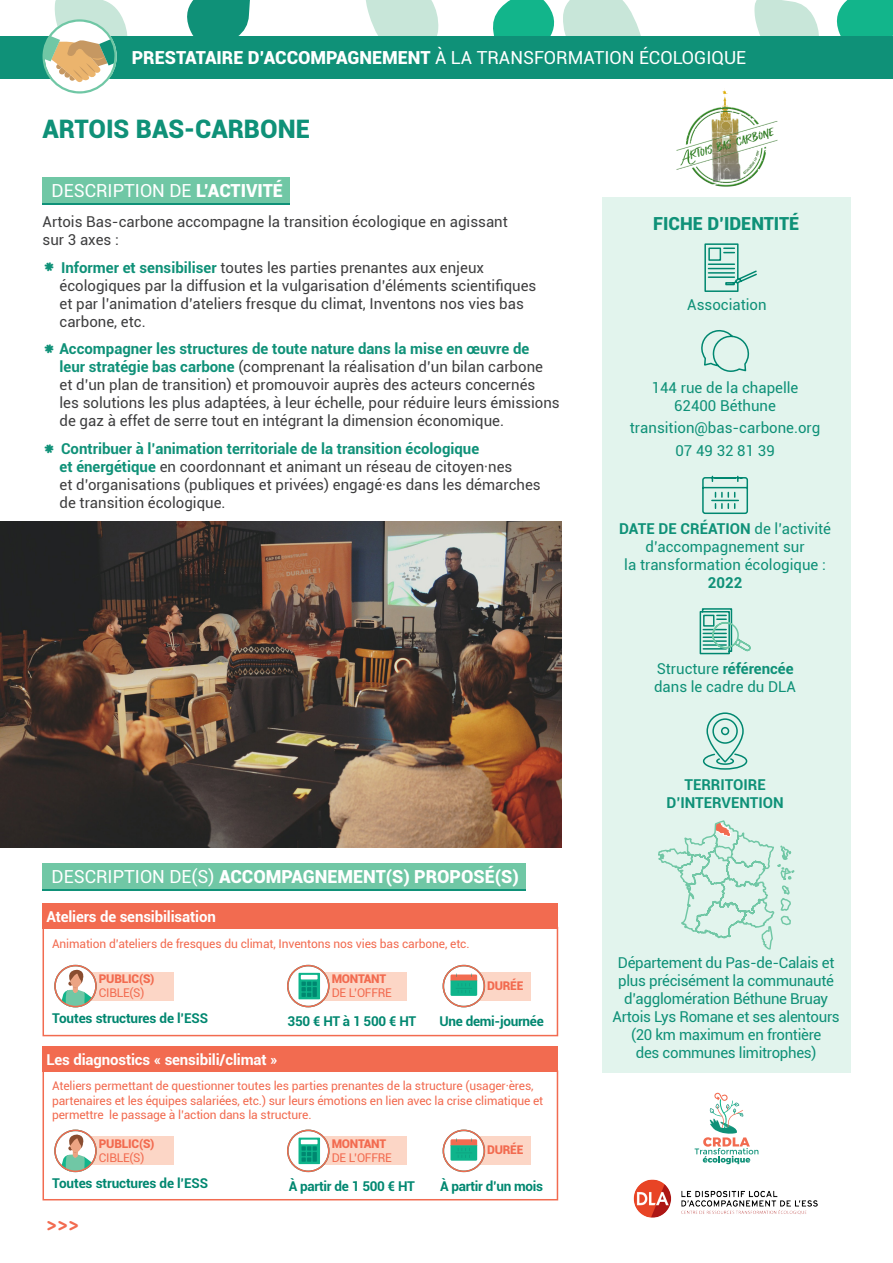
<style>
.page{position:relative;width:893px;height:1263px;background:#fff}
.page>*{position:absolute;margin:0;border:0;box-sizing:border-box;transform-origin:0 0}
.t1{font:900 25.5px "Roboto";color:#0f9178}
.t2{font:900 18px "Roboto";color:#fff}
.t3{font:18px "Roboto";color:#fff}
.t4{font:900 18px "Roboto";color:#0f9178}
.t5{font:700 18px "Gotham Rounded";color:#f26b50;scale:.95 1}
.t6{font:15px/18px "Roboto";color:#3e3e3f}
.t7{font:15px/18px "Roboto";color:#0f9178;text-align:center}
.t8{font:15px/18px "Roboto";letter-spacing:-.02em;color:#0f9178;text-align:center}
.t9{font:700 15px "Roboto";letter-spacing:-.01em;color:#fff}
.t10{font:700 15px/18px "Roboto";color:#0f9178;text-align:center}
.t11{font:700 13.5px "Roboto";letter-spacing:-.02em;color:#008770}
.t12{font:12px/13.5px "Roboto";letter-spacing:-.01em;color:#f26b50}
.t13{font:900 12px/13.5px "Roboto";letter-spacing:-.02em;color:#f26b50}
.s1{font-weight:400}
.s2{font-weight:900}
.s3{font-family:"KG Always A Good Time";font-size:19.5px;color:#0f9178}
.s4{font-weight:700;color:#0f9178}
.s5{font-weight:700}
</style>
<div class="page">
<svg style="left:754px;top:0;width:65px;height:36px;background:#d0e9de"></svg>
<svg style="left:366px;top:0;width:73px;height:36px;background:#cde8dc"></svg>
<svg style="left:493px;top:0;width:148px;height:36px"></svg>
<div style="left:836px;top:0;width:57px;height:36px;background:#12b58b"></div>
<svg style="left:187px;top:0;width:63px;height:36px;background:#219982"></svg>
<div style="left:0;top:36px;width:893px;height:42px;background:#0f9178"></div>
<div style="left:602px;top:197px;width:248px;height:875px;background:#e2f4ed"></div>
<div style="left:43px;top:179px;width:247px;height:26px;background:linear-gradient(to right,#0f9178,#0f9178)"></div>
<div style="left:43px;top:177px;width:247px;height:25px;background:#70c7a5"></div>
<div style="left:43px;top:865px;width:483px;height:26px;background:#0f9178"></div>
<div style="left:43px;top:863px;width:483px;height:26px;background:#70c7a5"></div>
<img style="left:0;top:522px;width:561px;height:325px">
<svg style="left:704px;top:243px;width:53px;height:49px"></svg>
<svg style="left:701px;top:330px;width:48px;height:42px"></svg>
<svg style="left:702px;top:475px;width:47px;height:39px"></svg>
<svg style="left:699px;top:608px;width:52px;height:47px"></svg>
<svg style="left:702px;top:712px;width:46px;height:58px"></svg>
<svg style="left:43px;top:0;width:85px;height:94px"></svg>
<img style="left:633px;top:1179px;width:185px;height:39px">
<svg style="left:695px;top:1092px;width:63px;height:72px"></svg>
<img style="left:676px;top:90px;width:102px;height:97px">
<div style="left:43px;top:927px;width:515px;height:109px;border:2px solid #f26b50"></div>
<div style="left:43px;top:1070px;width:515px;height:130px;border:2px solid #f26b50"></div>
<div style="left:43px;top:903px;width:515px;height:26px;background:#f26b50"></div>
<div style="left:43px;top:1047px;width:515px;height:25px;background:#f26b50"></div>
<div style="left:77px;top:972px;width:97px;height:28px;background:#fcd6c6"></div>
<svg style="left:55px;top:965px;width:41px;height:41px"></svg>
<svg style="left:60px;top:969px;width:36px;height:38px"></svg>
<div style="left:54px;top:965px;width:43px;height:42px;border:2px solid #f26b50;border-radius:50%"></div>
<div style="left:77px;top:1136px;width:97px;height:29px;background:#fcd6c6"></div>
<svg style="left:55px;top:1130px;width:41px;height:41px"></svg>
<svg style="left:60px;top:1133px;width:36px;height:39px"></svg>
<div style="left:54px;top:1129px;width:43px;height:43px;border:2px solid #f26b50;border-radius:50%"></div>
<div style="left:310px;top:972px;width:96px;height:28px;background:#fcd6c6"></div>
<svg style="left:288px;top:965px;width:41px;height:41px"></svg>
<div style="left:287px;top:965px;width:43px;height:42px;border:2px solid #f26b50;border-radius:50%"></div>
<svg style="left:298px;top:973px;width:22px;height:26px"></svg>
<svg style="left:301px;top:981px;width:16px;height:16px"></svg>
<hr style="left:313px;top:987px;width:4px;height:10px;background:#008770">
<hr style="left:301px;top:975px;width:17px;height:4px;background:#fff">
<div style="left:310px;top:1136px;width:96px;height:29px;background:#fcd6c6"></div>
<svg style="left:288px;top:1130px;width:41px;height:41px"></svg>
<div style="left:287px;top:1129px;width:43px;height:43px;border:2px solid #f26b50;border-radius:50%"></div>
<svg style="left:298px;top:1137px;width:22px;height:27px"></svg>
<svg style="left:301px;top:1146px;width:16px;height:16px"></svg>
<hr style="left:313px;top:1152px;width:4px;height:10px;background:#008770">
<hr style="left:301px;top:1140px;width:17px;height:4px;background:#fff">
<div style="left:466px;top:972px;width:65px;height:28px;background:#fcd6c6"></div>
<div style="left:443px;top:965px;width:41px;height:41px;background:#fff;border-radius:50%"></div>
<div style="left:443px;top:965px;width:42px;height:42px;border:2px solid #f26b50;border-radius:50%"></div>
<svg style="left:450px;top:973px;width:27px;height:23px"></svg>
<div style="left:466px;top:1136px;width:65px;height:29px;background:#fcd6c6"></div>
<svg style="left:443px;top:1130px;width:41px;height:41px"></svg>
<div style="left:443px;top:1129px;width:42px;height:43px;border:2px solid #f26b50;border-radius:50%"></div>
<svg style="left:450px;top:1138px;width:27px;height:23px"></svg>
<svg style="left:658px;top:820px;width:137px;height:130px"></svg>
<p class="t2" style="left:132px;top:45px;width:616px">PRESTATAIRE D’ACCOMPAGNEMENT <span class="s1">À LA TRANSFORMATION ÉCOLOGIQUE</span></p>
<p class="t1" style="left:43px;top:111px;width:269px">ARTOIS BAS-CARBONE</p>
<p class="t3" style="left:52px;top:178px;width:233px">DESCRIPTION DE <span class="s2">L’ACTIVITÉ</span></p>
<p class="t6" style="left:43px;top:212px;width:467px">Artois Bas-carbone accompagne la transition écologique en agissant</p>
<p class="t4" style="left:653px;top:211px;width:147px">FICHE D’IDENTITÉ</p>
<p class="t6" style="left:43px;top:230px;width:78px">sur 3 axes :</p>
<p class="t6" style="left:60px;top:258px;width:478px;text-indent:-17px"><span class="s3">*</span> <span class="s4">Informer et sensibiliser</span> toutes les parties prenantes aux enjeux écologiques par la diffusion et la vulgarisation d’éléments scientifiques et par l’animation d’ateliers fresque du climat, Inventons nos vies bas carbone, etc.</p>
<p class="t6" style="left:60px;top:339px;width:502px;text-indent:-17px"><span class="s3">*</span> <span class="s4">Accompagner les structures de toute nature dans la mise en œuvre de<br>leur stratégie bas carbone</span> (comprenant la réalisation d’un bilan carbone<br>et d’un plan de transition) et promouvoir auprès des acteurs concernés<br>les solutions les plus adaptées, à leur échelle, pour réduire leurs émissions de gaz à effet de serre tout en intégrant la dimension économique.</p>
<p class="t6" style="left:60px;top:439px;width:483px;text-indent:-17px"><span class="s3">*</span> <span class="s4">Contribuer à l’animation territoriale de la transition écologique<br>et énergétique</span> en coordonnant et animant un réseau de citoyen·nes<br>et d’organisations (publiques et privées) engagé·es dans les démarches de transition écologique.</p>
<p class="t7" style="left:687px;top:295px;width:81px">Association</p>
<p class="t7" style="left:652px;top:378px;width:148px">144 rue de la chapelle<br>62400 Béthune</p>
<p class="t7" style="left:630px;top:418px;width:192px">transition@bas-carbone.org</p>
<p class="t8" style="left:675px;top:441px;width:101px">07 49 32 81 39</p>
<p class="t7" style="left:619px;top:519px;width:213px"><span class="s5">DATE DE CRÉATION</span> de l’activité d’accompagnement sur<br>la transformation écologique :<br><span class="s5">2022</span></p>
<p class="t7" style="left:654px;top:659px;width:144px;text-align:left">Structure <span class="s5">référencée </span>dans le cadre du DLA</p>
<p class="t2" style="left:52px;top:864px;width:469px"><span class="s1">DESCRIPTION DE(S)</span> ACCOMPAGNEMENT(S) PROPOSÉ(S)</p>
<p class="t9" style="left:46px;top:906px;width:171px">Ateliers de sensibilisation</p>
<p class="t12" style="left:52px;top:936px;width:419px">Animation d’ateliers de fresques du climat, Inventons nos vies bas carbone, etc.</p>
<p class="t13" style="left:99px;top:972px;width:57px">PUBLIC(S)<br><span class="s1">CIBLE(S)</span></p>
<p class="t12" style="left:332px;top:972px;width:62px"><span class="s2">MONTANT<br></span>DE L’OFFRE</p>
<p class="t13" style="left:487px;top:978px;width:38px">DURÉE</p>
<p class="t11" style="left:52px;top:1009px;width:157px">Toutes structures de l’ESS</p>
<p class="t9" style="left:46px;top:1049px;width:233px">Les diagnostics « sensibili/climat »</p>
<p class="t11" style="left:288px;top:1011px;width:130px">350 € HT à 1 500 € HT</p>
<p class="t11" style="left:439px;top:1011px;width:106px">Une demi-journée</p>
<p class="t12" style="left:52px;top:1078px;width:493px;line-height:14.4px">Ateliers permettant de questionner toutes les parties prenantes de la structure (usager·ères, partenaires et les équipes salariées, etc.) sur leurs émotions en lien avec la crise climatique et permettre le passage à l’action dans la structure.</p>
<p class="t13" style="left:99px;top:1136px;width:57px">PUBLIC(S)<br><span class="s1">CIBLE(S)</span></p>
<p class="t11" style="left:52px;top:1174px;width:157px">Toutes structures de l’ESS</p>
<p class="t5" style="left:46px;top:1212px;width:36px">&gt;&gt;&gt;</p>
<p class="t12" style="left:332px;top:1136px;width:62px"><span class="s2">MONTANT<br></span>DE L’OFFRE</p>
<p class="t11" style="left:289px;top:1176px;width:127px">À partir de 1 500 € HT</p>
<p class="t13" style="left:487px;top:1143px;width:38px">DURÉE</p>
<p class="t11" style="left:440px;top:1176px;width:105px">À partir d’un mois</p>
<p class="t10" style="left:666px;top:775px;width:119px">TERRITOIRE<br>D’INTERVENTION</p>
<p class="t8" style="left:612px;top:953px;width:229px">Département du Pas-de-Calais et plus précisément la communauté d’agglomération Béthune Bruay<br>Artois Lys Romane et ses alentours (20 km maximum en frontière<br>des communes limitrophes)</p>
</div>
